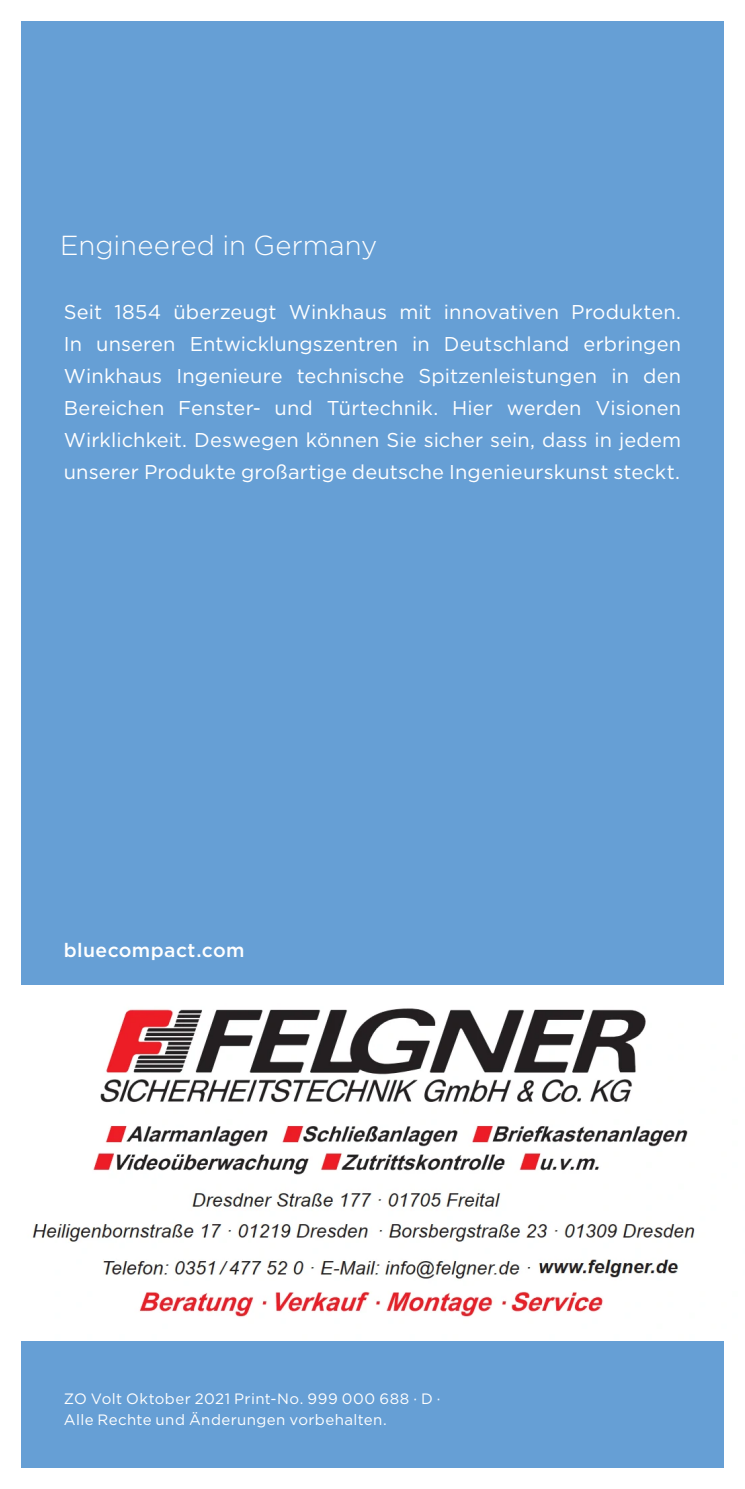
<style>
.page{position:relative;width:745px;height:1489px;background:#fff}
.page>*{position:absolute;margin:0;border:0;box-sizing:border-box;transform-origin:0 0}
.t1{font:300 27.5px "Gotham";letter-spacing:.005em;color:#fff}
.t2{font:20px/32px "Gotham";letter-spacing:.005em;color:#fff;text-align:justify}
.t3{font:500 19.5px "Gotham";letter-spacing:.02em;color:#fff}
.t4{font:15px/21.2px "Gotham";letter-spacing:.025em;color:#fff}
</style>
<div class="page">
<div style="left:21px;top:21px;width:702px;height:968px;background:#669fd5"></div>
<div style="left:21px;top:1339px;width:702px;height:128px;background:#669fd5"></div>
<img style="left:21px;top:985px;width:702px;height:355px">
<h1 class="t1" style="left:60px;top:228px;width:318px">Engineered in Germany</h1>
<p class="t2" style="left:64px;top:295px;width:618px">Seit 1854 überzeugt Winkhaus mit innovativen Produkten.<br>In unseren Entwicklungszentren in Deutschland erbringen Winkhaus Ingenieure technische Spitzenleistungen in den Bereichen Fenster- und Türtechnik. Hier werden Visionen Wirklichkeit. Deswegen können Sie sicher sein, dass in jedem unserer Produkte großartige deutsche Ingenieurskunst steckt.</p>
<p class="t3" style="left:64px;top:937px;width:182px">bluecompact.com</p>
<p class="t4" style="left:64px;top:1387px;width:378px">ZO Volt Oktober 2021 Print-No. 999 000 688 · D ·<br>Alle Rechte und Änderungen vorbehalten.</p>
</div>
